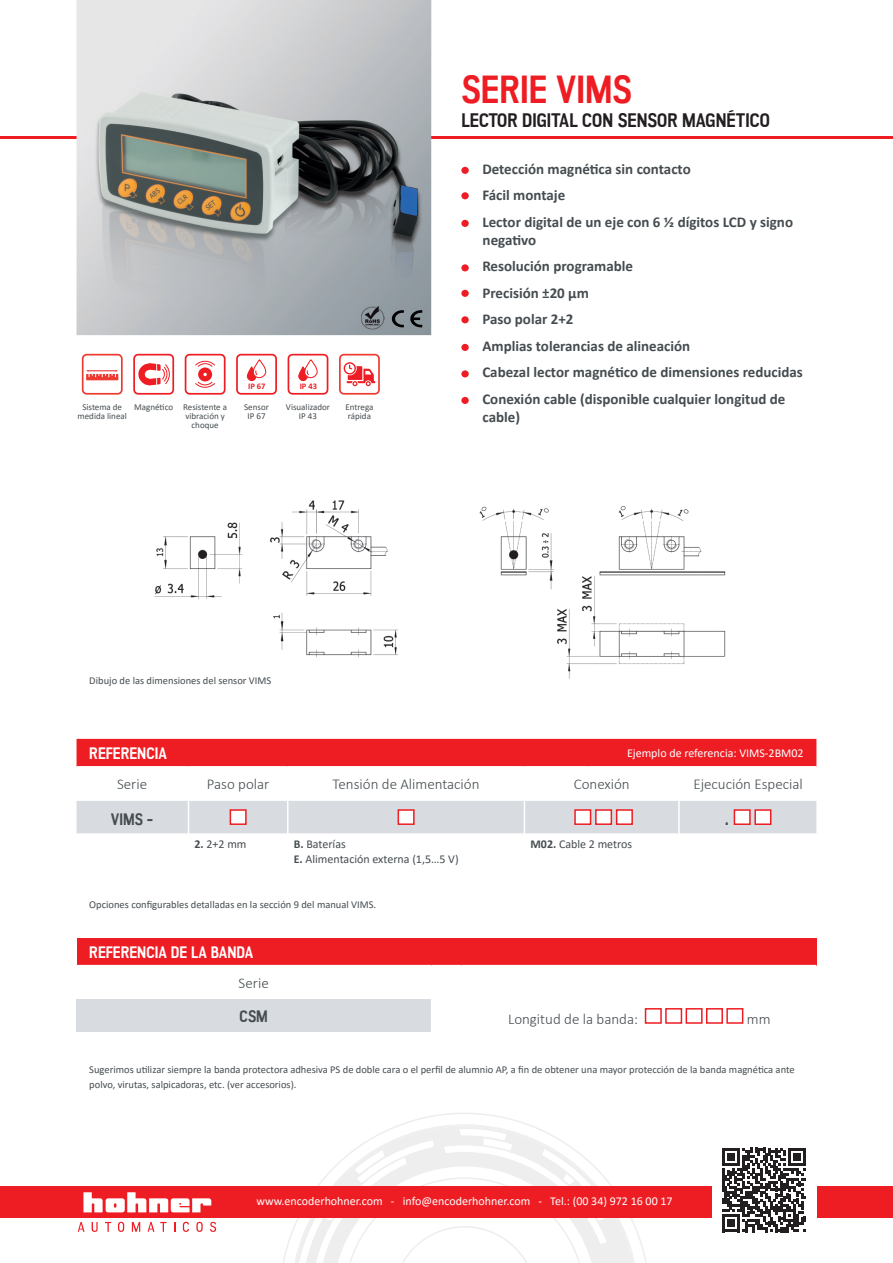
<style>
.page{position:relative;width:893px;height:1263px;background:#fff}
.page>*{position:absolute;margin:0;border:0;box-sizing:border-box;transform-origin:0 0}
.t1{font:700 39px "Akazan";color:#ee1d23}
.t2{font:700 21px "Akazan";color:#454c50}
.t3{font:700 19.5px "Akazan";color:#231f20}
.t4{font:700 16.5px "Akazan";color:#fff}
.t5{font:700 16.5px "Akazan";color:#454c50}
.t6{font:700 15px/26.5px "Calibri";color:#454c50}
.t7{font:300 15px "Calibri";color:#454c50}
.t8{font:12px "Calibri";color:#fff}
.t9{font:12px/15px "Calibri";color:#454c50}
.t10{font:10.5px/15px "Calibri";color:#454c50}
.t11{font:9px/9px "Calibri";color:#454c50;text-align:center}
.t12{font:700 8.55px "Calibri";color:#ee1d23}
.s1{font-family:"Calibri";font-size:21px}
.s2{font-weight:700}
</style>
<div class="page">
<svg style="left:276px;top:1113px;width:375px;height:150px"></svg>
<svg style="left:288px;top:1125px;width:350px;height:138px"></svg>
<svg style="left:296px;top:1129px;width:311px;height:134px"></svg>
<hr style="left:0;top:136px;width:893px;height:3px;background:#ee1d23">
<div style="left:0;top:1187px;width:893px;height:31px;background:#ee1d23"></div>
<svg style="left:83px;top:1192px;width:128px;height:20px"></svg>
<svg style="left:78px;top:1222px;width:7px;height:10px"></svg>
<svg style="left:92px;top:1222px;width:6px;height:10px"></svg>
<svg style="left:105px;top:1222px;width:6px;height:10px"></svg>
<svg style="left:118px;top:1222px;width:6px;height:10px"></svg>
<svg style="left:132px;top:1222px;width:8px;height:10px"></svg>
<svg style="left:148px;top:1222px;width:6px;height:10px"></svg>
<svg style="left:160px;top:1222px;width:7px;height:10px"></svg>
<svg style="left:183px;top:1222px;width:6px;height:10px"></svg>
<svg style="left:196px;top:1222px;width:7px;height:10px"></svg>
<svg style="left:210px;top:1222px;width:6px;height:10px"></svg>
<img style="left:77px;top:0;width:354px;height:335px">
<svg style="left:392px;top:310px;width:12px;height:17px"></svg>
<svg style="left:410px;top:310px;width:12px;height:17px"></svg>
<img style="left:361px;top:306px;width:23px;height:24px">
<div style="left:82px;top:354px;width:41px;height:41px;border:2px solid #ee3b32;border-radius:4px"></div>
<div style="left:86px;top:374px;width:32px;height:6px;background:#ee3b32"></div>
<svg style="left:86px;top:370px;width:32px;height:7px"></svg>
<div style="left:133px;top:354px;width:41px;height:41px;border:2px solid #ee1d23;border-radius:4px"></div>
<svg style="left:138px;top:363px;width:32px;height:23px"></svg>
<div style="left:185px;top:354px;width:41px;height:41px;border:2px solid #ee1d23;border-radius:4px"></div>
<svg style="left:195px;top:361px;width:20px;height:27px"></svg>
<div style="left:236px;top:354px;width:41px;height:41px;border:2px solid #ee1d23;border-radius:4px"></div>
<svg style="left:246px;top:360px;width:21px;height:22px"></svg>
<div style="left:288px;top:354px;width:40px;height:41px;border:2px solid #ee1d23;border-radius:4px"></div>
<svg style="left:298px;top:360px;width:20px;height:22px"></svg>
<div style="left:339px;top:354px;width:41px;height:41px;border:2px solid #ee3b32;border-radius:4px"></div>
<svg style="left:344px;top:362px;width:31px;height:24px"></svg>
<img style="left:154px;top:500px;width:572px;height:179px">
<div style="left:77px;top:739px;width:739px;height:27px;background:#ee1d23"></div>
<div style="left:77px;top:801px;width:739px;height:32px;background:#d8dce0"></div>
<hr style="left:188px;top:801px;width:1px;height:32px;background:#fff">
<hr style="left:287px;top:801px;width:1px;height:32px;background:#fff">
<hr style="left:524px;top:801px;width:1px;height:32px;background:#fff">
<hr style="left:678px;top:801px;width:2px;height:32px;background:#fff">
<div style="left:230px;top:809px;width:17px;height:16px;background:#fff;border:2px solid #ee1d23"></div>
<div style="left:398px;top:809px;width:17px;height:16px;background:#fff;border:2px solid #ee1d23"></div>
<div style="left:574px;top:809px;width:17px;height:16px;background:#fff;border:2px solid #ee1d23"></div>
<div style="left:595px;top:809px;width:17px;height:16px;background:#fff;border:2px solid #ee1d23"></div>
<div style="left:616px;top:809px;width:17px;height:16px;background:#fff;border:2px solid #ee1d23"></div>
<div style="left:734px;top:809px;width:17px;height:16px;background:#fff;border:2px solid #ee1d23"></div>
<div style="left:754px;top:809px;width:17px;height:16px;background:#fff;border:2px solid #ee1d23"></div>
<div style="left:712px;top:1137px;width:104px;height:105px;background:#fff"></div>
<svg style="left:722px;top:1148px;width:84px;height:84px"></svg>
<div style="left:461px;top:167px;width:8px;height:7px;background:#ee1d23;border-radius:50%"></div>
<div style="left:461px;top:192px;width:8px;height:7px;background:#ee1d23;border-radius:50%"></div>
<div style="left:461px;top:220px;width:8px;height:7px;background:#ee1d23;border-radius:50%"></div>
<div style="left:461px;top:264px;width:8px;height:7px;background:#ee1d23;border-radius:50%"></div>
<div style="left:461px;top:290px;width:8px;height:7px;background:#ee1d23;border-radius:50%"></div>
<div style="left:461px;top:316px;width:8px;height:7px;background:#ee1d23;border-radius:50%"></div>
<div style="left:461px;top:344px;width:8px;height:7px;background:#ee1d23;border-radius:50%"></div>
<div style="left:461px;top:370px;width:8px;height:7px;background:#ee1d23;border-radius:50%"></div>
<div style="left:461px;top:397px;width:8px;height:7px;background:#ee1d23;border-radius:50%"></div>
<div style="left:77px;top:938px;width:739px;height:28px;background:#ee1d23"></div>
<div style="left:77px;top:1000px;width:355px;height:32px;background:#d8dce0"></div>
<hr style="left:77px;top:965px;width:355px;height:1px;background:#fff">
<svg style="left:432px;top:965px;width:29px;height:1px"></svg>
<hr style="left:461px;top:965px;width:355px;height:1px;background:#fff">
<hr style="left:431px;top:1000px;width:1px;height:32px;background:#fff">
<div style="left:645px;top:1008px;width:17px;height:16px;background:#fff;border:2px solid #ee1d23"></div>
<div style="left:665px;top:1008px;width:17px;height:16px;background:#fff;border:2px solid #ee1d23"></div>
<div style="left:686px;top:1008px;width:17px;height:16px;background:#fff;border:2px solid #ee1d23"></div>
<div style="left:706px;top:1008px;width:17px;height:16px;background:#fff;border:2px solid #ee1d23"></div>
<div style="left:726px;top:1008px;width:17px;height:16px;background:#fff;border:2px solid #ee1d23"></div>
<p class="t11" style="left:78px;top:402px;width:51px">Sistema de medida lineal</p>
<p class="t11" style="left:134px;top:402px;width:94px">Magnético Resistente a</p>
<p class="t11" style="left:185px;top:411px;width:41px">vibración y</p>
<p class="t11" style="left:192px;top:420px;width:29px">choque</p>
<p class="t12" style="left:248px;top:381px;width:19px">IP 67</p>
<p class="t12" style="left:300px;top:380px;width:19px">IP 43</p>
<p class="t11" style="left:244px;top:402px;width:26px">Sensor<br>IP 67</p>
<p class="t11" style="left:286px;top:402px;width:46px">Visualizador<br>IP 43</p>
<p class="t11" style="left:345px;top:402px;width:29px;text-align:left">Entrega rápida</p>
<h1 class="t1" style="left:461px;top:68px;width:172px">SERIE VIMS</h1>
<h3 class="t3" style="left:461px;top:110px;width:310px">LECTOR DIGITAL CON SENSOR MAGNÉTICO</h3>
<h3 class="t6" style="left:482px;top:155px;width:312px">Detección magnética sin contacto<br>Fácil montaje<br>Lector digital de un eje con 6 ½ dígitos LCD y signo</h3>
<h3 class="t6" style="left:482px;top:226px;width:322px">negativo<br>Resolución programable<br>Precisión ±20 μm<br>Paso polar 2+2<br>Amplias tolerancias de alineación<br>Cabezal lector magnético de dimensiones reducidas<br>Conexión cable (disponible cualquier longitud de</h3>
<h3 class="t6" style="left:483px;top:403px;width:39px">cable)</h3>
<p class="t10" style="left:89px;top:672px;width:184px">Dibujo de las dimensiones del sensor VIMS</p>
<h3 class="t4" style="left:89px;top:744px;width:79px">REFERENCIA</h3>
<p class="t8" style="left:627px;top:745px;width:178px">Ejemplo de referencia: VIMS-2BM02</p>
<h3 class="t7" style="left:117px;top:775px;width:32px">Serie</h3>
<h3 class="t7" style="left:207px;top:775px;width:64px">Paso polar</h3>
<h3 class="t7" style="left:333px;top:775px;width:148px">Tensión de Alimentación</h3>
<h3 class="t7" style="left:574px;top:775px;width:58px">Conexión</h3>
<h3 class="t7" style="left:693px;top:775px;width:111px">Ejecución Especial</h3>
<h3 class="t5" style="left:111px;top:810px;width:44px">VIMS <span class="s1">-</span></h3>
<h2 class="t2" style="left:725px;top:806px;width:6px">.</h2>
<p class="t9" style="left:195px;top:836px;width:54px"><span class="s2">2.</span> 2+2 mm</p>
<p class="t9" style="left:294px;top:836px;width:166px"><span class="s2">B.</span> Baterías<br><span class="s2">E.</span> Alimentación externa (1,5…5 V)</p>
<p class="t9" style="left:530px;top:836px;width:103px"><span class="s2">M02.</span> Cable 2 metros</p>
<p class="t10" style="left:89px;top:897px;width:288px">Opciones configurables detalladas en la sección 9 del manual VIMS.</p>
<h3 class="t4" style="left:89px;top:943px;width:166px">REFERENCIA DE LA BANDA</h3>
<h3 class="t7" style="left:239px;top:974px;width:32px">Serie</h3>
<h3 class="t5" style="left:239px;top:1007px;width:30px">CSM</h3>
<h3 class="t7" style="left:508px;top:1009px;width:132px">Longitud de la banda:</h3>
<h3 class="t7" style="left:747px;top:1009px;width:25px">mm</h3>
<p class="t10" style="left:89px;top:1062px;width:707px">Sugerimos utilizar siempre la banda protectora adhesiva PS de doble cara o el perfil de alumnio AP, a fin de obtener una mayor protección de la banda magnética ante polvo, virutas, salpicadoras, etc. (ver accesorios).</p>
<p class="t8" style="left:257px;top:1193px;width:418px">www.encoderhohner.com - info@encoderhohner.com - Tel.: (00 34) 972 16 00 17</p>
</div>
